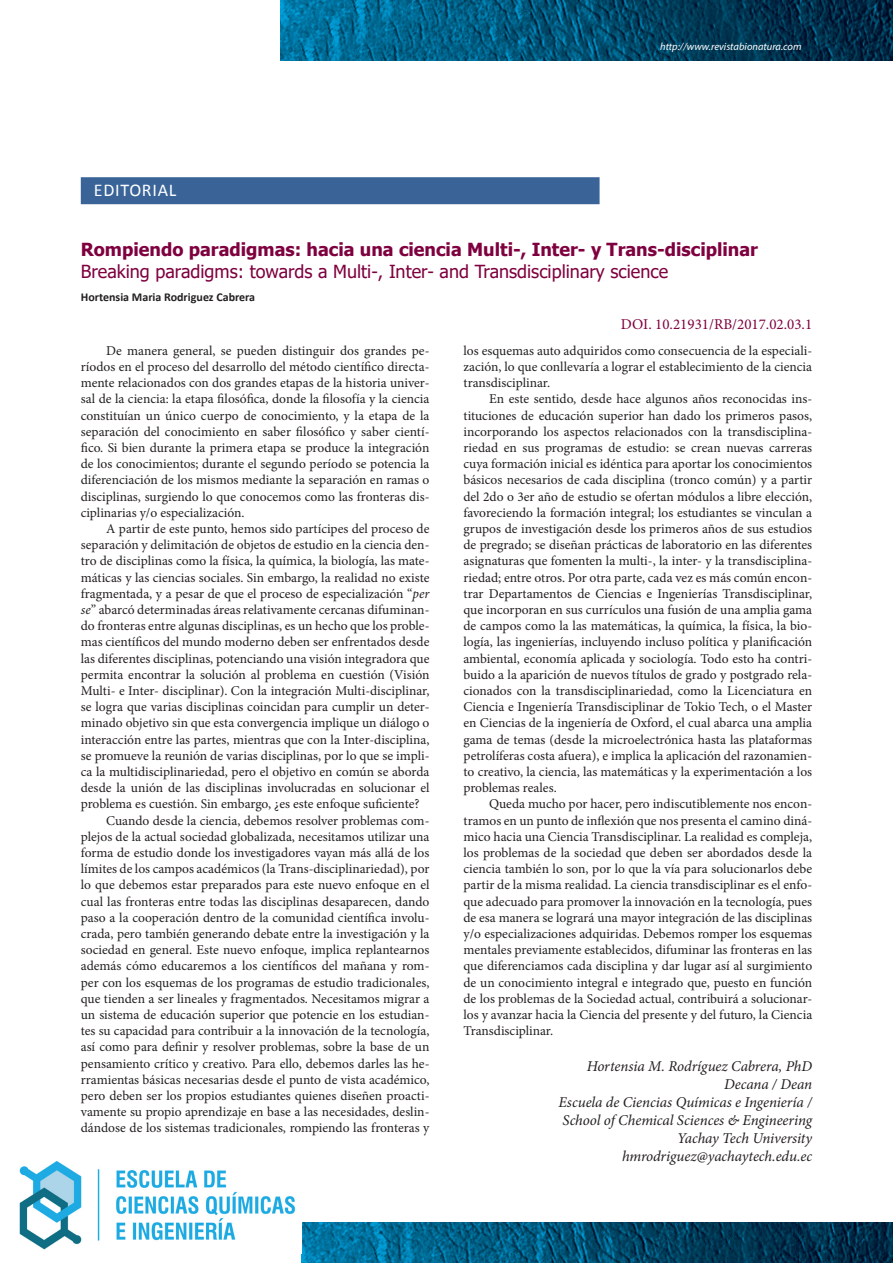
<style>
.page{position:relative;width:893px;height:1263px;background:#fff}
.page>*{position:absolute;margin:0;border:0;box-sizing:border-box;transform-origin:0 0}
._1_Título_artículo{font:700 18px "Tahoma";color:#7f003f}
._1_Título_artículo-2{font:18px "Tahoma";color:#7f003f}
.Tipo_de_Artículo{font:18px "Calibri";letter-spacing:.04em;color:#fff}
.Texto_General{font:italic 15px/18px "Minion Pro";letter-spacing:-.005em;color:#231f20}
._2_Título_Artículo_I{font:15px "Minion Pro";color:#7f003f}
.Texto_General-2{font:13.5px/16.2px "Minion Pro";color:#231f20;text-align:justify}
._3_Autores{font:700 12px "Calibri";color:#231f20}
.t1{font:italic 10.5px "Myriad Pro";color:#fff}
.s1{font-style:italic}
</style>
<div class="page">
<img style="left:281px;top:0;width:612px;height:61px">
<div style="left:81px;top:177px;width:519px;height:27px;background:#3a6498"></div>
<img style="left:302px;top:1222px;width:591px;height:41px">
<img style="left:19px;top:1161px;width:277px;height:89px">
<p class="Tipo_de_Artículo" style="left:94px;top:179px;width:84px">EDITORIAL</p>
<p class="t1" style="left:660px;top:40px;width:143px">http://www.revistabionatura.com</p>
<p class="_1_Título_artículo" style="left:81px;top:237px;width:679px">Rompiendo paradigmas: hacia una ciencia Multi-, Inter- y Trans-disciplinar</p>
<p class="_1_Título_artículo-2" style="left:81px;top:259px;width:589px">Breaking paradigms: towards a Multi-, Inter- and Transdisciplinary science</p>
<p class="_3_Autores" style="left:81px;top:289px;width:176px">Hortensia Maria Rodriguez Cabrera</p>
<p class="_2_Título_Artículo_I" style="left:621px;top:314px;width:193px">DOI. 10.21931/RB/2017.02.03.1</p>
<p class="Texto_General-2" style="left:81px;top:342px;width:350px;text-indent:26px">De manera general, se pueden distinguir dos grandes pe&shy;ríodos en el proceso del desarrollo del método científico directa&shy;mente relacionados con dos grandes etapas de la historia univer&shy;sal de la ciencia: la etapa filosófica, donde la filosofía y la ciencia constituían un único cuerpo de conocimiento, y la etapa de la separación del conocimiento en saber filosófico y saber cientí&shy;fico. Si bien durante la primera etapa se produce la integración de los conocimientos; durante el segundo período se potencia la diferenciación de los mismos mediante la separación en ramas o disciplinas, surgiendo lo que conocemos como las fronteras dis&shy;ciplinarias y/o especialización.</p>
<p class="Texto_General-2" style="left:81px;top:521px;width:350px;text-indent:26px">A partir de este punto, hemos sido partícipes del proceso de separación y delimitación de objetos de estudio en la ciencia den&shy;tro de disciplinas como la física, la química, la biología, las mate&shy;máticas y las ciencias sociales. Sin embargo, la realidad no existe fragmentada, y a pesar de que el proceso de especialización “<span class="s1">per se</span>” abarcó determinadas áreas relativamente cercanas difuminan&shy;do fronteras entre algunas disciplinas, es un hecho que los proble&shy;mas científicos del mundo moderno deben ser enfrentados desde las diferentes disciplinas, potenciando una visión integradora que permita encontrar la solución al problema en cuestión (Visión Multi- e Inter- disciplinar). Con la integración Multi-disciplinar, se logra que varias disciplinas coincidan para cumplir un deter&shy;minado objetivo sin que esta convergencia implique un diálogo o interacción entre las partes, mientras que con la Inter-disciplina, se promueve la reunión de varias disciplinas, por lo que se impli&shy;ca la multidisciplinariedad, pero el objetivo en común se aborda desde la unión de las disciplinas involucradas en solucionar el problema es cuestión. Sin embargo, ¿es este enfoque suficiente?</p>
<p class="Texto_General-2" style="left:81px;top:812px;width:350px;text-indent:26px">Cuando desde la ciencia, debemos resolver problemas com&shy;plejos de la actual sociedad globalizada, necesitamos utilizar una forma de estudio donde los investigadores vayan más allá de los límites de los campos académicos (la Trans-disciplinariedad), por lo que debemos estar preparados para este nuevo enfoque en el cual las fronteras entre todas las disciplinas desaparecen, dando paso a la cooperación dentro de la comunidad científica involu&shy;crada, pero también generando debate entre la investigación y la sociedad en general. Este nuevo enfoque, implica replantearnos además cómo educaremos a los científicos del mañana y rom&shy;per con los esquemas de los programas de estudio tradicionales, que tienden a ser lineales y fragmentados. Necesitamos migrar a un sistema de educación superior que potencie en los estudian&shy;tes su capacidad para contribuir a la innovación de la tecnología, así como para definir y resolver problemas, sobre la base de un pensamiento crítico y creativo. Para ello, debemos darles las he&shy;rramientas básicas necesarias desde el punto de vista académico, pero deben ser los propios estudiantes quienes diseñen proacti&shy;vamente su propio aprendizaje en base a las necesidades, deslin&shy;dándose de los sistemas tradicionales, rompiendo las fronteras y</p>
<p class="Texto_General-2" style="left:463px;top:342px;width:350px">los esquemas auto adquiridos como consecuencia de la especiali&shy;zación, lo que conllevaría a lograr el establecimiento de la ciencia transdisciplinar.</p>
<p class="Texto_General-2" style="left:463px;top:391px;width:350px;text-indent:26px">En este sentido, desde hace algunos años reconocidas ins&shy;tituciones de educación superior han dado los primeros pasos, incorporando los aspectos relacionados con la transdisciplina&shy;riedad en sus programas de estudio: se crean nuevas carreras cuya formación inicial es idéntica para aportar los conocimientos básicos necesarios de cada disciplina (tronco común) y a partir del 2do o 3er año de estudio se ofertan módulos a libre elección, favoreciendo la formación integral; los estudiantes se vinculan a grupos de investigación desde los primeros años de sus estudios de pregrado; se diseñan prácticas de laboratorio en las diferentes asignaturas que fomenten la multi-, la inter- y la transdisciplina&shy;riedad; entre otros. Por otra parte, cada vez es más común encon&shy;trar Departamentos de Ciencias e Ingenierías Transdisciplinar, que incorporan en sus currículos una fusión de una amplia gama de campos como la las matemáticas, la química, la física, la bio&shy;logía, las ingenierías, incluyendo incluso política y planificación ambiental, economía aplicada y sociología. Todo esto ha contri&shy;buido a la aparición de nuevos títulos de grado y postgrado rela&shy;cionados con la transdisciplinariedad, como la Licenciatura en Ciencia e Ingeniería Transdisciplinar de Tokio Tech, o el Master en Ciencias de la ingeniería de Oxford, el cual abarca una amplia gama de temas (desde la microelectrónica hasta las plataformas petrolíferas costa afuera), e implica la aplicación del razonamien&shy;to creativo, la ciencia, las matemáticas y la experimentación a los problemas reales.</p>
<p class="Texto_General-2" style="left:463px;top:796px;width:350px;text-indent:26px">Queda mucho por hacer, pero indiscutiblemente nos encon&shy;tramos en un punto de inflexión que nos presenta el camino diná&shy;mico hacia una Ciencia Transdisciplinar. La realidad es compleja, los problemas de la sociedad que deben ser abordados desde la ciencia también lo son, por lo que la vía para solucionarlos debe partir de la misma realidad. La ciencia transdisciplinar es el enfo&shy;que adecuado para promover la innovación en la tecnología, pues de esa manera se logrará una mayor integración de las disciplinas y/o especializaciones adquiridas. Debemos romper los esquemas mentales previamente establecidos, difuminar las fronteras en las que diferenciamos cada disciplina y dar lugar así al surgimiento de un conocimiento integral e integrado que, puesto en función de los problemas de la Sociedad actual, contribuirá a solucionar&shy;los y avanzar hacia la Ciencia del presente y del futuro, la Ciencia Transdisciplinar.</p>
<p class="Texto_General" style="left:587px;top:1057px;width:227px">Hortensia M. Rodríguez Cabrera, PhD</p>
<p class="Texto_General" style="left:724px;top:1075px;width:90px">Decana / Dean</p>
<p class="Texto_General" style="left:558px;top:1093px;width:255px">Escuela de Ciencias Químicas e Ingeniería /<br>School of Chemical Sciences &amp; Engineering</p>
<p class="Texto_General" style="left:677px;top:1129px;width:136px">Yachay Tech University</p>
<p class="Texto_General" style="left:622px;top:1147px;width:192px">hmrodriguez@yachaytech.edu.ec</p>
</div>
